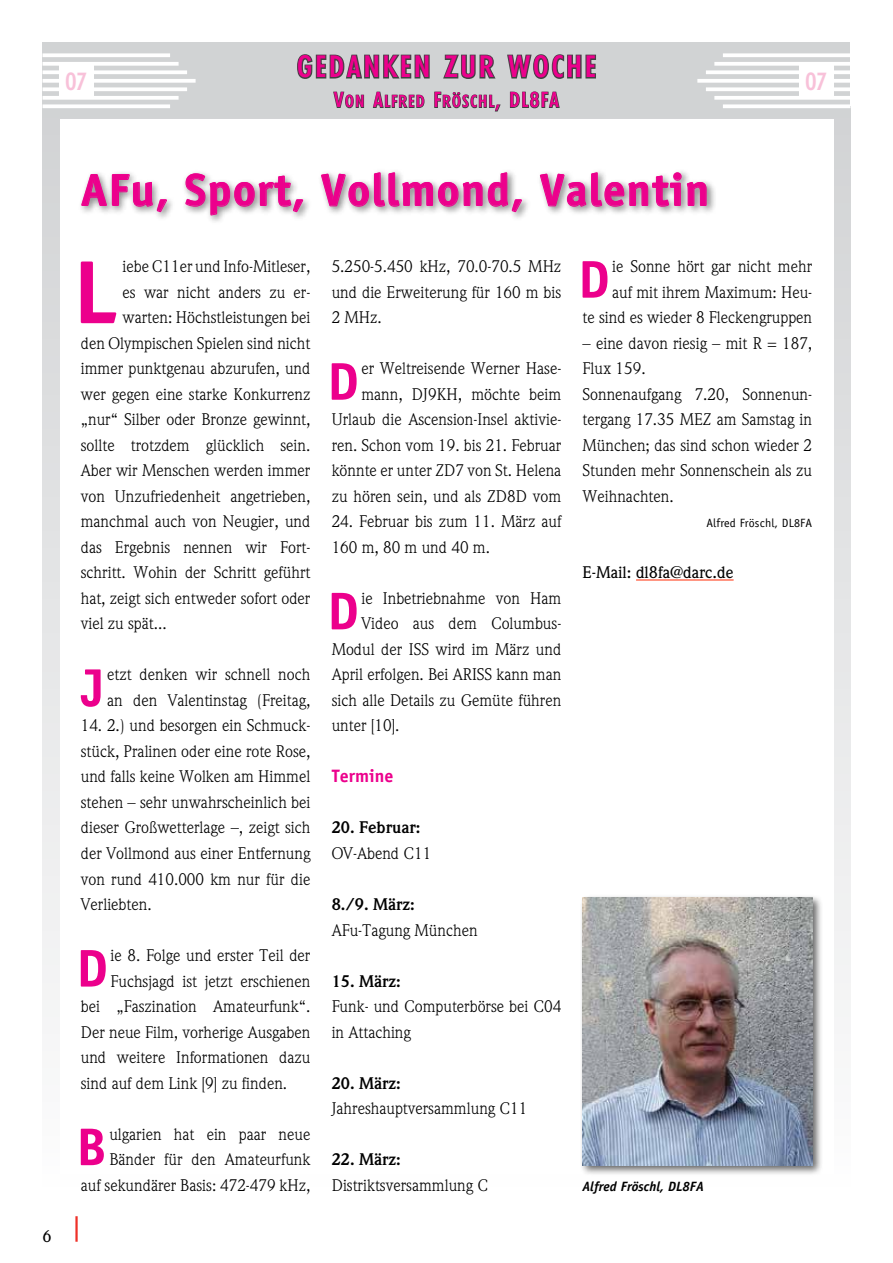
<style>
.page{position:relative;width:893px;height:1263px;background:#fff}
.page>*{position:absolute;margin:0;border:0;box-sizing:border-box;transform-origin:0 0}
.t1{font:700 90px "Officina Sans";color:#ec008c}
.t2{font:700 53.25px "Officina Sans";color:#ec008c}
.t3{font:700 45px "Officina Sans";letter-spacing:.025em;color:#ec008c}
.t4{font:500 condensed 30px "Limerick";letter-spacing:.1em;color:#ec008c}
.t5{font:500 condensed 24px "Limerick";color:#f8c1d9}
.t6{font:700 18px "Officina Sans";color:#ec008c}
.t7{font:16.8px "Limerick Medium Cond SC800";letter-spacing:.095em;color:#ec008c}
.t8{font:16.5px/25.5px "Weidemann";color:#000}
.t9{font:700 16.5px "Weidemann";color:#000}
.t10{font:500 16.5px "Weidemann";color:#000}
.t11{font:italic 700 13.5px "Officina Sans";color:#000}
.t12{font:12px "Officina Sans";letter-spacing:.01em;color:#000}
.s1{font-size:21px}
</style>
<div class="page">
<div style="left:43px;top:43px;width:807px;height:76px;background:#d1d3d4"></div>
<div style="left:43px;top:106px;width:807px;height:1085px;background:linear-gradient(to bottom,#d4d5d7,#fcfcfd)"></div>
<div style="left:60px;top:119px;width:773px;height:1055px;background:#fff"></div>
<hr style="left:75px;top:1216px;width:3px;height:26px;background:#ee3129">
<svg style="left:723px;top:53px;width:127px;height:4px"></svg>
<svg style="left:43px;top:53px;width:127px;height:4px"></svg>
<svg style="left:714px;top:62px;width:136px;height:4px"></svg>
<svg style="left:43px;top:62px;width:136px;height:4px"></svg>
<svg style="left:706px;top:70px;width:144px;height:4px"></svg>
<svg style="left:43px;top:70px;width:144px;height:4px"></svg>
<svg style="left:697px;top:79px;width:153px;height:4px"></svg>
<svg style="left:43px;top:79px;width:153px;height:4px"></svg>
<svg style="left:706px;top:87px;width:144px;height:4px"></svg>
<svg style="left:43px;top:87px;width:144px;height:4px"></svg>
<svg style="left:714px;top:96px;width:136px;height:4px"></svg>
<svg style="left:43px;top:96px;width:136px;height:4px"></svg>
<svg style="left:723px;top:104px;width:127px;height:4px"></svg>
<svg style="left:43px;top:104px;width:127px;height:4px"></svg>
<div style="left:60px;top:64px;width:34px;height:34px;background:#fff"></div>
<div style="left:799px;top:64px;width:34px;height:34px;background:#fff"></div>
<div style="left:580px;top:894px;width:243px;height:282px;background:#000;opacity:.6"></div>
<img style="left:583px;top:897px;width:229px;height:268px">
<div style="left:78px;top:168px;width:639px;height:57px;background:#000;opacity:.5"></div>
<svg style="left:81px;top:174px;width:86px;height:39px"></svg>
<svg style="left:185px;top:173px;width:119px;height:43px"></svg>
<svg style="left:321px;top:172px;width:201px;height:41px"></svg>
<svg style="left:539px;top:172px;width:168px;height:35px"></svg>
<svg style="left:297px;top:54px;width:133px;height:25px"></svg>
<svg style="left:443px;top:54px;width:53px;height:25px"></svg>
<svg style="left:507px;top:54px;width:89px;height:25px"></svg>
<svg style="left:332px;top:91px;width:33px;height:19px"></svg>
<svg style="left:372px;top:91px;width:53px;height:18px"></svg>
<svg style="left:434px;top:91px;width:68px;height:21px"></svg>
<svg style="left:509px;top:91px;width:51px;height:18px"></svg>
<hr style="left:636px;top:580px;width:98px;height:1px;background:#ff2b06">
<h3 class="t4" style="left:297px;top:49px;width:300px">GEDANKEN ZUR WOCHE</h3>
<p class="t7" style="left:334px;top:92px;width:226px"><span class="s1">V</span>ON <span class="s1">A</span>LFRED <span class="s1">F</span>RÖSCHL<span class="s1">, DL8FA</span></p>
<h3 class="t5" style="left:66px;top:67px;width:23px">07</h3>
<h3 class="t5" style="left:805px;top:67px;width:23px">07</h3>
<p class="t10" style="left:43px;top:1226px;width:11px">6</p>
<h3 class="t3" style="left:81px;top:162px;width:630px">AFu, Sport, Vollmond, Valentin</h3>
<h1 class="t1" style="left:73px;top:236px;width:47px">L</h1>
<p class="t8" style="left:123px;top:254px;width:189px">iebe C11er und Info-Mitleser,</p>
<p class="t8" style="left:123px;top:279px;width:189px">es war nicht anders zu er-</p>
<p class="t8" style="left:123px;top:305px;width:189px">warten: Höchstleistungen bei</p>
<p class="t8" style="left:81px;top:330px;width:231px">den Olympischen Spielen sind nicht</p>
<p class="t8" style="left:81px;top:356px;width:231px">immer punktgenau abzurufen, und</p>
<p class="t8" style="left:81px;top:381px;width:231px">wer gegen eine starke Konkurrenz</p>
<p class="t8" style="left:81px;top:407px;width:231px">„nur“ Silber oder Bronze gewinnt,</p>
<p class="t8" style="left:81px;top:432px;width:231px">sollte trotzdem glücklich sein.</p>
<p class="t8" style="left:81px;top:458px;width:231px">Aber wir Menschen werden immer</p>
<p class="t8" style="left:81px;top:483px;width:231px">von Unzufriedenheit angetrieben,</p>
<p class="t8" style="left:81px;top:509px;width:231px">manchmal auch von Neugier, und</p>
<p class="t8" style="left:81px;top:534px;width:231px">das Ergebnis nennen wir Fort-</p>
<p class="t8" style="left:81px;top:560px;width:231px">schritt. Wohin der Schritt geführt</p>
<p class="t8" style="left:81px;top:585px;width:231px">hat, zeigt sich entweder sofort oder</p>
<p class="t8" style="left:81px;top:611px;width:87px">viel zu spät...</p>
<h2 class="t2" style="left:81px;top:654px;width:25px">J</h2>
<p class="t8" style="left:107px;top:662px;width:205px">etzt denken wir schnell noch an den Valentinstag (Freitag,</p>
<p class="t8" style="left:81px;top:713px;width:231px;text-align:justify">14. 2.) und besorgen ein Schmuck&shy;stück, Pralinen oder eine rote Rose, und falls keine Wolken am Himmel stehen – sehr unwahrscheinlich bei dieser Großwetterlage –, zeigt sich der Vollmond aus einer Entfernung von rund 410.000 km nur für die Verliebten.</p>
<h2 class="t2" style="left:76px;top:935px;width:33px">D</h2>
<p class="t8" style="left:111px;top:942px;width:201px">ie 8. Folge und erster Teil der</p>
<p class="t8" style="left:111px;top:968px;width:201px">Fuchsjagd ist jetzt erschienen</p>
<p class="t8" style="left:81px;top:993px;width:231px">bei „Faszination Amateurfunk“.</p>
<p class="t8" style="left:81px;top:1019px;width:231px">Der neue Film, vorherige Ausgaben</p>
<p class="t8" style="left:81px;top:1044px;width:231px">und weitere Informationen dazu</p>
<p class="t8" style="left:81px;top:1070px;width:208px">sind auf dem Link [9] zu finden.</p>
<h2 class="t2" style="left:76px;top:1114px;width:32px">B</h2>
<p class="t8" style="left:81px;top:1121px;width:231px;text-align:right">ulgarien hat ein paar neue<br>Bänder für den Amateurfunk<br>auf sekundärer Basis: 472-479 kHz,</p>
<p class="t8" style="left:332px;top:254px;width:231px;text-align:justify">5.250-5.450 kHz, 70.0-70.5 MHz und die Erweiterung für 160 m bis 2 MHz.</p>
<h2 class="t2" style="left:327px;top:348px;width:33px">D</h2>
<p class="t8" style="left:332px;top:356px;width:231px;text-align:right">er Weltreisende Werner Hase&shy;mann, DJ9KH, möchte beim<br>Urlaub die Ascension-Insel aktivie&shy;ren. Schon vom 19. bis 21. Februar könnte er unter ZD7 von St. Helena zu hören sein, und als ZD8D vom</p>
<p class="t8" style="left:332px;top:509px;width:231px">24. Februar bis zum 11. März auf<br>160 m, 80 m und 40 m.</p>
<h2 class="t2" style="left:327px;top:578px;width:33px">D</h2>
<p class="t8" style="left:361px;top:585px;width:201px">ie Inbetriebnahme von Ham</p>
<p class="t8" style="left:361px;top:611px;width:201px">Video aus dem Columbus-</p>
<p class="t8" style="left:332px;top:636px;width:231px">Modul der ISS wird im März und</p>
<p class="t8" style="left:332px;top:662px;width:231px">April erfolgen. Bei ARISS kann man</p>
<p class="t8" style="left:332px;top:687px;width:231px">sich alle Details zu Gemüte führen</p>
<p class="t8" style="left:332px;top:713px;width:69px">unter [10].</p>
<p class="t6" style="left:332px;top:765px;width:63px">Termine</p>
<p class="t9" style="left:332px;top:818px;width:90px">20. Februar:</p>
<p class="t8" style="left:332px;top:840px;width:101px">OV-Abend C11</p>
<p class="t9" style="left:332px;top:895px;width:85px">8./9. März:</p>
<p class="t8" style="left:332px;top:917px;width:147px">AFu-Tagung München</p>
<p class="t9" style="left:332px;top:971px;width:71px">15. März:</p>
<p class="t8" style="left:332px;top:993px;width:231px">Funk- und Computerbörse bei C04 in Attaching</p>
<p class="t9" style="left:332px;top:1073px;width:71px">20. März:</p>
<p class="t8" style="left:332px;top:1095px;width:197px">Jahreshauptversammlung C11</p>
<p class="t9" style="left:332px;top:1150px;width:71px">22. März:</p>
<p class="t8" style="left:332px;top:1172px;width:158px">Distriktsversammlung C</p>
<p class="t8" style="left:583px;top:254px;width:231px;text-align:right">ie Sonne hört gar nicht mehr<br>auf mit ihrem Maximum: Heu-<br>te sind es wieder 8 Fleckengruppen</p>
<p class="t8" style="left:583px;top:330px;width:231px">– eine davon riesig – mit R = 187,<br>Flux 159.<br>Sonnenaufgang 7.20, Sonnenun&shy;tergang 17.35 MEZ am Samstag in<br>München; das sind schon wieder 2<br>Stunden mehr Sonnenschein als zu<br>Weihnachten.</p>
<p class="t12" style="left:706px;top:516px;width:107px">Alfred Fröschl, DL8FA</p>
<p class="t10" style="left:583px;top:563px;width:153px">E-Mail: dl8fa@darc.de</p>
<h2 class="t2" style="left:578px;top:246px;width:33px">D</h2>
<p class="t11" style="left:583px;top:1178px;width:123px">Alfred Fröschl, DL8FA</p>
</div>
